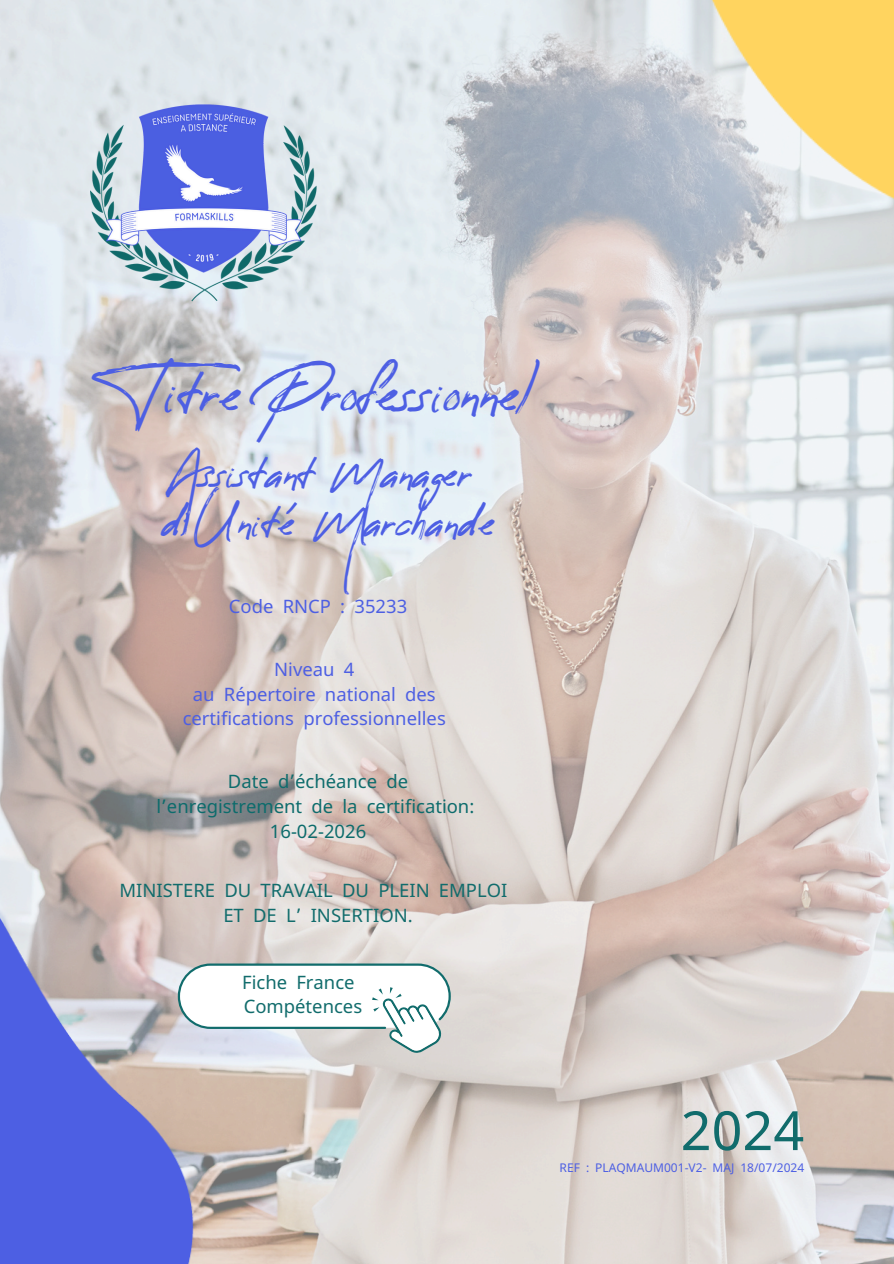
<style>
.page{position:relative;width:894px;height:1264px;background:#fff}
.page>*{position:absolute;margin:0;border:0;box-sizing:border-box;transform-origin:0 0}
.t1{font:54px "Noto Sans";color:#116c6c}
.t2{font:48px "Reey";color:#4d5fe3}
.t3{font:36px/49.5px "Reey";color:#4d5fe3}
.t4{font:18.45px/24.8px "Noto Sans";color:#4d5fe3;text-align:center}
.t5{font:18.45px/24.8px "Noto Sans";color:#116c6c;text-align:center}
.t6{font:18.45px/24.8px "Noto Sans";color:#0d6c6c;text-align:center}
.t7{font:12px "Noto Sans";color:#4d5fe3}
.s1{font-family:"Noto Sans Gurmukhi"}
</style>
<div class="page">
<img style="left:0;top:0;width:893px;height:1263px">
<img style="left:0;top:838px;width:204px;height:425px">
<img style="left:670px;top:0;width:223px;height:235px">
<img style="left:90px;top:89px;width:228px;height:228px">
<svg style="left:178px;top:963px;width:272px;height:90px"></svg>
<h3 class="t2" style="left:116px;top:365px;width:416px">Titre Professionnel</h3>
<h1 class="t3" style="left:161px;top:450px;width:335px">Assistant Manager d'Unité Marchande</h1>
<h5 class="t4" style="left:229px;top:593px;width:118px">Code RNCP :</h5>
<h5 class="t4" style="left:354px;top:593px;width:54px">35233</h5>
<p class="t4" style="left:183px;top:656px;width:264px">Niveau 4<br>au Répertoire national des certifications professionnelles</p>
<h5 class="t6" style="left:156px;top:768px;width:319px">Date d<span class="s1">’</span>échéance de l<span class="s1">’</span>enregistrement de la certification:<br>16-02-2026</h5>
<h4 class="t5" style="left:119px;top:877px;width:389px">MINISTERE DU TRAVAIL DU PLEIN EMPLOI<br>ET DE L<span class="s1">’</span> INSERTION.</h4>
<p class="t5" style="left:242px;top:968px;width:121px;text-align:left">Fiche France<br>Compétences</p>
<h5 class="t1" style="left:680px;top:1092px;width:125px">2024</h5>
<p class="t7" style="left:559px;top:1158px;width:246px">REF : PLAQMAUM001-V2- MAJ 18/07/2024</p>
</div>
